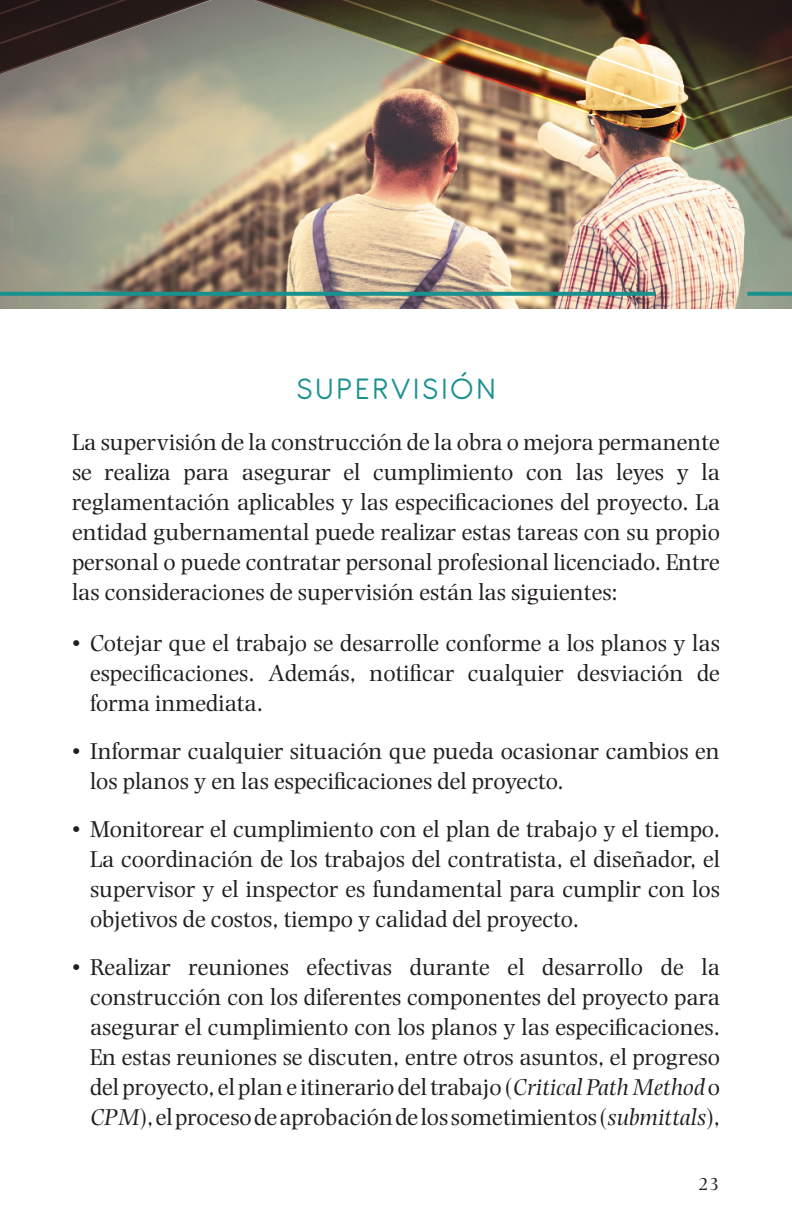
<style>
.page{position:relative;width:792px;height:1224px;background:#fff}
.page>*{position:absolute;margin:0;border:0;box-sizing:border-box;transform-origin:0 0}
.Heading___TOC{font:32px "Antipasto Pro";letter-spacing:.1em;color:#19918e}
.Texto{font:24px/30px "Photina MT Std";color:#231f20;text-align:justify}
.t1{font:18px "Photina MT Std";color:#231f20}
.s1{font-style:italic}
</style>
<div class="page">
<img style="left:0;top:151px;width:792px;height:158px">
<img style="left:0;top:121px;width:792px;height:30px">
<img style="left:0;top:91px;width:792px;height:30px">
<svg style="left:0;top:0;width:792px;height:91px;background:#6d6350"></svg>
<svg style="left:0;top:292px;width:655px;height:4px;background:#20918d"></svg>
<svg style="left:747px;top:292px;width:45px;height:4px"></svg>
<p class="Heading___TOC" style="left:297px;top:371px;width:199px">SUPERVISIÓN</p>
<p class="Texto" style="left:72px;top:427px;width:650px">La supervisión de la construcción de la obra o mejora permanente se realiza para asegurar el cumplimiento con las leyes y la reglamentación aplicables y las especificaciones del proyecto. La entidad gubernamental puede realizar estas tareas con su propio personal o puede contratar personal profesional licenciado. Entre las consideraciones de supervisión están las siguientes:</p>
<p class="Texto" style="left:90px;top:628px;width:632px;text-indent:-18px">• Cotejar que el trabajo se desarrolle conforme a los planos y las especificaciones. Además, notificar cualquier desviación de forma inmediata.</p>
<p class="Texto" style="left:90px;top:736px;width:631px;text-indent:-18px">• Informar cualquier situación que pueda ocasionar cambios en los planos y en las especificaciones del proyecto.</p>
<p class="Texto" style="left:90px;top:814px;width:632px;text-indent:-18px">• Monitorear el cumplimiento con el plan de trabajo y el tiempo.<br>La coordinación de los trabajos del contratista, el diseñador, el supervisor y el inspector es fundamental para cumplir con los objetivos de costos, tiempo y calidad del proyecto.</p>
<p class="Texto" style="left:90px;top:952px;width:632px;text-indent:-18px">• Realizar reuniones efectivas durante el desarrollo de la construcción con los diferentes componentes del proyecto para asegurar el cumplimiento con los planos y las especificaciones.<br>En estas reuniones se discuten, entre otros asuntos, el progreso del proyecto, el plan e itinerario del trabajo (<span class="s1">Critical Path Method</span> o <span class="s1">CPM</span>), el proceso de aprobación de los sometimientos (<span class="s1">submittals</span>),</p>
<p class="t1" style="left:698px;top:1174px;width:22px">23</p>
</div>
